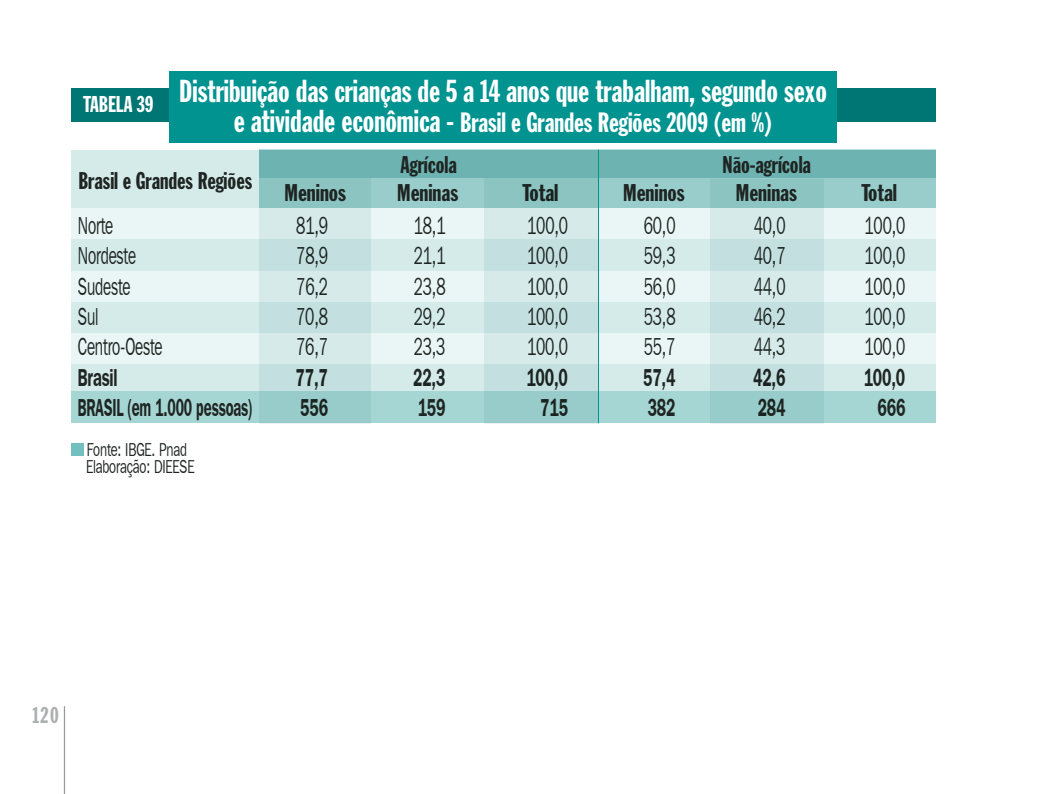
<style>
.page{position:relative;width:1063px;height:794px;background:#fff}
.page>*{position:absolute;margin:0;border:0;box-sizing:border-box;transform-origin:0 0}
.t1{font:31.25px "Franklin Gothic Extra Cond";color:#fff}
.t2{font:27.5px "Franklin Gothic Extra Cond";color:#fff}
.t3{font:24.5px "Franklin Gothic IT Cby BT";letter-spacing:-.01em;color:#1e2522;scale:.63 1}
.t4{font:600 24.5px "Franklin Gothic IT Cby BT";letter-spacing:-.01em;color:#1e2522;scale:.63 1}
.t5{font:600 24.5px "Franklin Gothic IT Cby BT";letter-spacing:-.01em;color:#1e2522;scale:.56 1}
.t6{font:23.75px "Franklin Gothic Extra Cond";color:#1e2522}
.t7{font:23.75px "Franklin Gothic Extra Cond";color:#1e2522;scale:1.06 1}
.t8{font:22.5px "Franklin Gothic Extra Cond";color:#fff}
.t9{font:22.5px "Franklin Gothic Extra Cond";color:#adb0b1}
.t10{font:18.75px/17.5px "Franklin Gothic IT Cby BT";letter-spacing:-.01em;color:#1e2522;scale:.7 1}
.s1{font-size:31.25px}
</style>
<div class="page">
<div style="left:71px;top:89px;width:865px;height:33px;background:#007674"></div>
<div style="left:169px;top:71px;width:668px;height:71px;background:#009390"></div>
<hr style="left:64px;top:706px;width:1px;height:88px;background:#989b9c">
<div style="left:71px;top:443px;width:12px;height:12px;background:#71bfbe"></div>
<div style="left:71px;top:150px;width:864px;height:244px;background:#d5ebea"></div>
<div style="left:71px;top:209px;width:864px;height:30px;background:#eaf6f5"></div>
<div style="left:71px;top:272px;width:864px;height:30px;background:#eaf6f5"></div>
<div style="left:259px;top:150px;width:676px;height:57px;background:#98cdcb"></div>
<div style="left:259px;top:150px;width:676px;height:28px;background:#6db3b1"></div>
<div style="left:71px;top:333px;width:864px;height:31px;background:#eaf6f5"></div>
<div style="left:71px;top:391px;width:865px;height:32px;background:#a6d6d4"></div>
<svg style="left:710px;top:179px;width:113px;height:244px"></svg>
<svg style="left:484px;top:178px;width:114px;height:245px"></svg>
<svg style="left:259px;top:178px;width:112px;height:245px"></svg>
<hr style="left:598px;top:150px;width:1px;height:273px;background:#009390">
<p class="t1" style="left:179px;top:75px;width:649px">Distribuição das crianças de 5 a 14 anos que trabalham, segundo sexo</p>
<p class="t2" style="left:234px;top:108px;width:540px"><span class="s1">e atividade econômica -</span> Brasil e Grandes Regiões 2009 (em %)</p>
<p class="t6" style="left:401px;top:152px;width:58px">Agrícola</p>
<p class="t6" style="left:723px;top:152px;width:90px">Não-agrícola</p>
<p class="t7" style="left:397px;top:180px;width:59px">Meninas</p>
<p class="t7" style="left:523px;top:180px;width:35px">Total</p>
<p class="t7" style="left:623px;top:180px;width:60px">Meninos</p>
<p class="t7" style="left:862px;top:180px;width:35px">Total</p>
<p class="t8" style="left:83px;top:92px;width:72px">Tabela 39</p>
<p class="t6" style="left:79px;top:168px;width:175px">Brasil e Grandes Regiões</p>
<p class="t7" style="left:285px;top:180px;width:60px">Meninos</p>
<p class="t7" style="left:736px;top:180px;width:59px">Meninas</p>
<p class="t3" style="left:78px;top:210px;width:58px">Norte</p>
<p class="t3" style="left:296px;top:210px;width:52px">81,9</p>
<p class="t3" style="left:414px;top:210px;width:52px">18,1</p>
<p class="t3" style="left:527px;top:210px;width:66px">100,0</p>
<p class="t3" style="left:644px;top:210px;width:52px">60,0</p>
<p class="t3" style="left:754px;top:210px;width:52px">40,0</p>
<p class="t3" style="left:865px;top:210px;width:66px">100,0</p>
<p class="t3" style="left:78px;top:240px;width:94px">Nordeste</p>
<p class="t3" style="left:296px;top:240px;width:52px">78,9</p>
<p class="t3" style="left:414px;top:240px;width:52px">21,1</p>
<p class="t3" style="left:527px;top:240px;width:66px">100,0</p>
<p class="t3" style="left:644px;top:240px;width:52px">59,3</p>
<p class="t3" style="left:754px;top:240px;width:52px">40,7</p>
<p class="t3" style="left:865px;top:240px;width:66px">100,0</p>
<p class="t3" style="left:78px;top:271px;width:85px">Sudeste</p>
<p class="t3" style="left:296px;top:271px;width:52px">76,2</p>
<p class="t3" style="left:414px;top:271px;width:52px">23,8</p>
<p class="t3" style="left:527px;top:271px;width:66px">100,0</p>
<p class="t3" style="left:644px;top:271px;width:52px">56,0</p>
<p class="t3" style="left:754px;top:271px;width:52px">44,0</p>
<p class="t3" style="left:865px;top:271px;width:66px">100,0</p>
<p class="t3" style="left:78px;top:301px;width:34px">Sul</p>
<p class="t3" style="left:296px;top:301px;width:52px">70,8</p>
<p class="t3" style="left:414px;top:301px;width:52px">29,2</p>
<p class="t3" style="left:527px;top:301px;width:66px">100,0</p>
<p class="t3" style="left:644px;top:301px;width:52px">53,8</p>
<p class="t3" style="left:754px;top:301px;width:52px">46,2</p>
<p class="t3" style="left:865px;top:301px;width:66px">100,0</p>
<p class="t3" style="left:78px;top:332px;width:136px">Centro-Oeste</p>
<p class="t3" style="left:296px;top:332px;width:52px">76,7</p>
<p class="t3" style="left:414px;top:332px;width:52px">23,3</p>
<p class="t3" style="left:527px;top:332px;width:66px">100,0</p>
<p class="t3" style="left:644px;top:332px;width:52px">55,7</p>
<p class="t3" style="left:754px;top:332px;width:52px">44,3</p>
<p class="t3" style="left:865px;top:332px;width:66px">100,0</p>
<p class="t4" style="left:78px;top:362px;width:65px">Brasil</p>
<p class="t4" style="left:296px;top:362px;width:53px">77,7</p>
<p class="t4" style="left:413px;top:362px;width:53px">22,3</p>
<p class="t4" style="left:526px;top:362px;width:68px">100,0</p>
<p class="t4" style="left:643px;top:362px;width:53px">57,4</p>
<p class="t4" style="left:753px;top:362px;width:53px">42,6</p>
<p class="t4" style="left:864px;top:362px;width:68px">100,0</p>
<p class="t5" style="left:78px;top:392px;width:30px">Brasil</p>
<p class="t5" style="left:127px;top:392px;width:226px">(em 1.000 pessoas)</p>
<p class="t4" style="left:300px;top:392px;width:46px">556</p>
<p class="t4" style="left:418px;top:392px;width:46px">159</p>
<p class="t4" style="left:540px;top:392px;width:46px">715</p>
<p class="t4" style="left:648px;top:392px;width:46px">382</p>
<p class="t4" style="left:758px;top:392px;width:46px">284</p>
<p class="t4" style="left:878px;top:392px;width:46px">666</p>
<p class="t10" style="left:86px;top:440px;width:156px">Fonte: IBGE. Pnad<br>Elaboração: DIEESE</p>
<p class="t9" style="left:33px;top:703px;width:28px">120</p>
</div>
